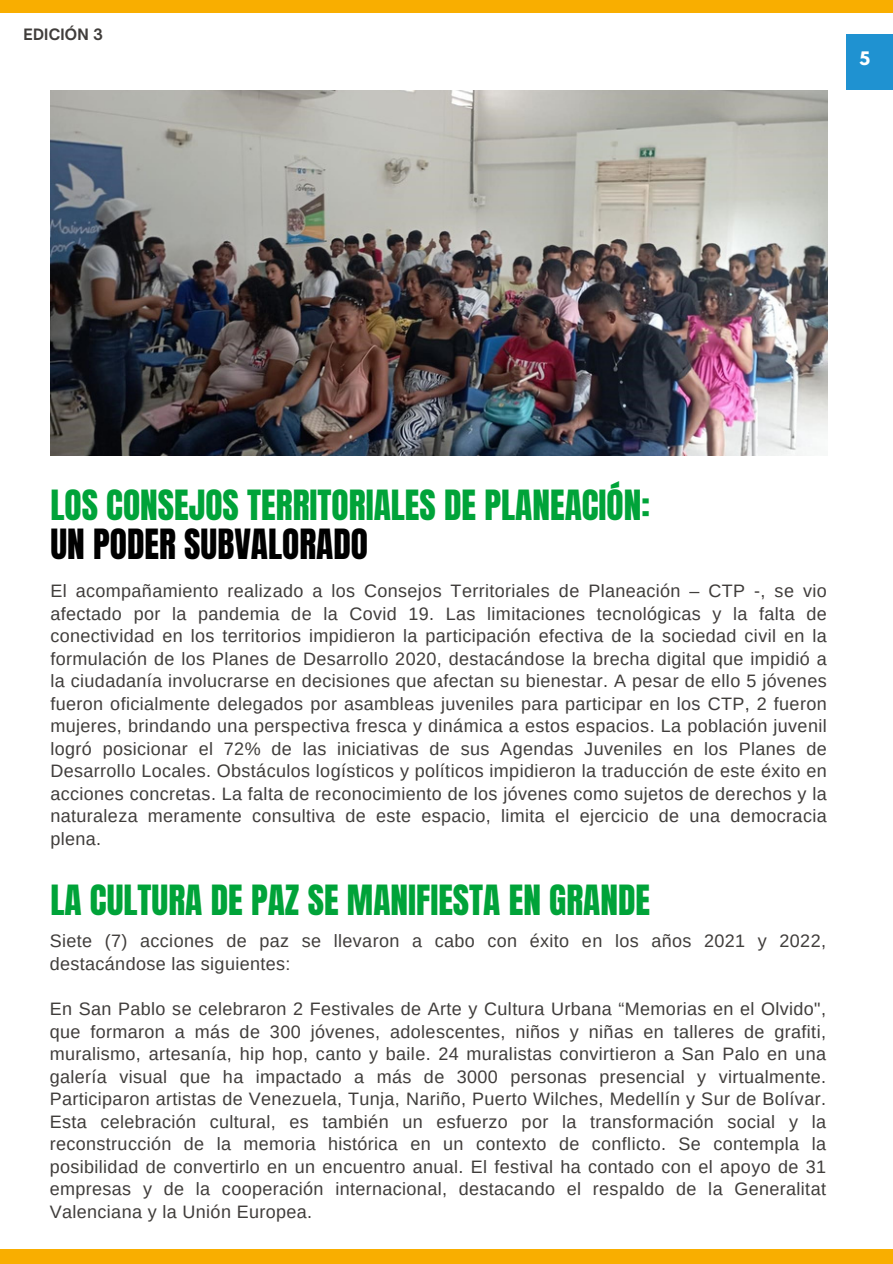
<style>
.page{position:relative;width:893px;height:1264px;background:#fff}
.page>*{position:absolute;margin:0;border:0;box-sizing:border-box;transform-origin:0 0}
.t1{font:35.4px/39.3px "Anton";color:#00a339}
.t2{font:18px/22.5px "Arimo";letter-spacing:.02em;color:#403d3b;text-align:justify}
.t3{font:700 16.5px "League Spartan";color:#fff}
.t4{font:700 15px "Open Sauce One";letter-spacing:.015em;color:#403d3b}
.s1{color:#000}
</style>
<div class="page">
<div style="left:0;top:0;width:892px;height:12px;background:#f9ae00"></div>
<div style="left:0;top:1249px;width:892px;height:14px;background:#f9ae00"></div>
<div style="left:846px;top:34px;width:46px;height:55px;background:#1f92d1"></div>
<img style="left:50px;top:90px;width:777px;height:365px">
<p class="t4" style="left:23px;top:25px;width:81px">EDICIÓN 3</p>
<p class="t3" style="left:859px;top:51px;width:12px">5</p>
<h1 class="t1" style="left:50px;top:486px;width:601px">LOS CONSEJOS TERRITORIALES DE PLANEACIÓN:<br><span class="s1">UN PODER SUBVALORADO</span></h1>
<h1 class="t2" style="left:50px;top:580px;width:777px">El acompañamiento realizado a los Consejos Territoriales de Planeación – CTP -, se vio afectado por la pandemia de la Covid 19. Las limitaciones tecnológicas y la falta de conectividad en los territorios impidieron la participación efectiva de la sociedad civil en la formulación de los Planes de Desarrollo 2020, destacándose la brecha digital que impidió a la ciudadanía involucrarse en decisiones que afectan su bienestar. A pesar de ello 5 jóvenes fueron oficialmente delegados por asambleas juveniles para participar en los CTP, 2 fueron mujeres, brindando una perspectiva fresca y dinámica a estos espacios. La población juvenil logró posicionar el 72% de las iniciativas de sus Agendas Juveniles en los Planes de Desarrollo Locales. Obstáculos logísticos y políticos impidieron la traducción de este éxito en acciones concretas. La falta de reconocimiento de los jóvenes como sujetos de derechos y la naturaleza meramente consultiva de este espacio, limita el ejercicio de una democracia plena.</h1>
<h2 class="t1" style="left:50px;top:881px;width:601px">LA CULTURA DE PAZ SE MANIFIESTA EN GRANDE</h2>
<h2 class="t2" style="left:50px;top:930px;width:777px">Siete (7) acciones de paz se llevaron a cabo con éxito en los años 2021 y 2022, destacándose las siguientes:</h2>
<h2 class="t2" style="left:50px;top:997px;width:777px">En San Pablo se celebraron 2 Festivales de Arte y Cultura Urbana “Memorias en el Olvido", que formaron a más de 300 jóvenes, adolescentes, niños y niñas en talleres de grafiti, muralismo, artesanía, hip hop, canto y baile. 24 muralistas convirtieron a San Palo en una galería visual que ha impactado a más de 3000 personas presencial y virtualmente.<br>Participaron artistas de Venezuela, Tunja, Nariño, Puerto Wilches, Medellín y Sur de Bolívar.<br>Esta celebración cultural, es también un esfuerzo por la transformación social y la reconstrucción de la memoria histórica en un contexto de conflicto. Se contempla la posibilidad de convertirlo en un encuentro anual. El festival ha contado con el apoyo de 31 empresas y de la cooperación internacional, destacando el respaldo de la Generalitat Valenciana y la Unión Europea.</h2>
</div>
